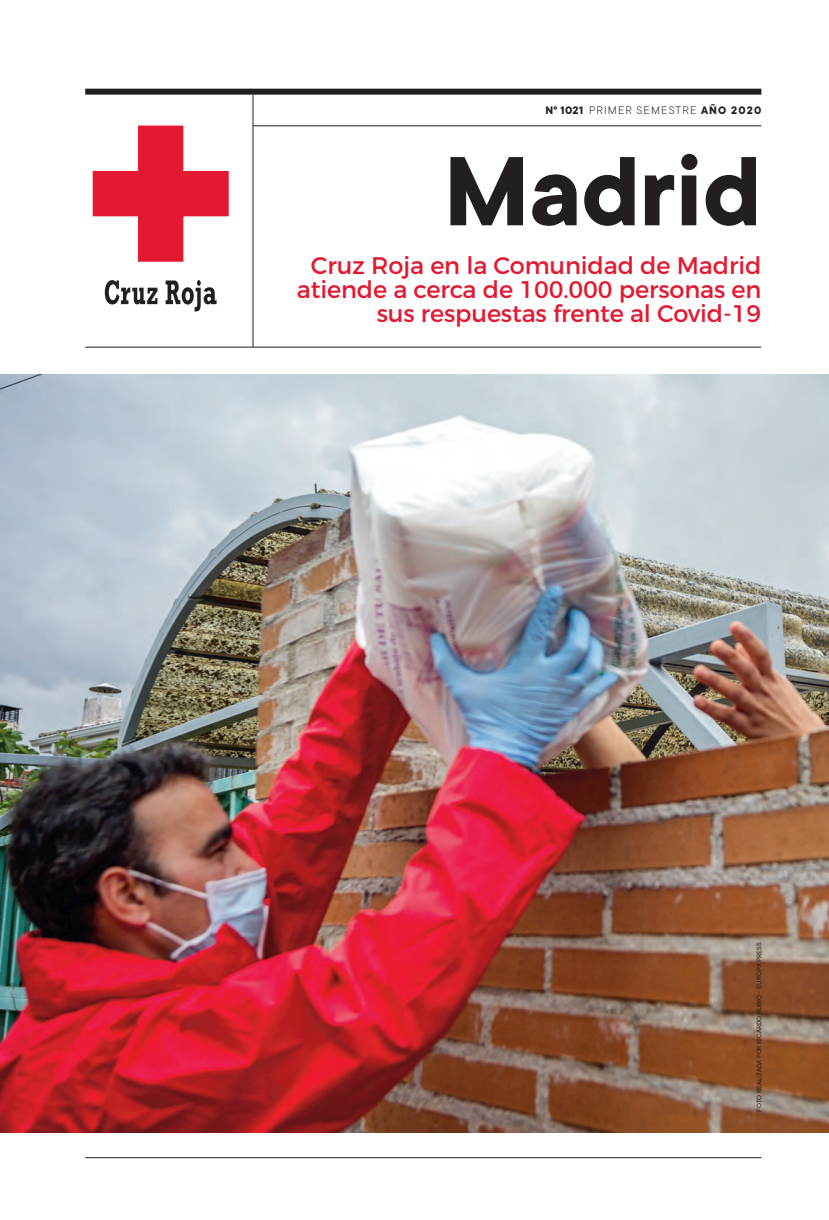
<style>
.page{position:relative;width:829px;height:1220px;background:#fff}
.page>*{position:absolute;margin:0;border:0;box-sizing:border-box;transform-origin:0 0}
.t1{font:700 108.3px "TT Commons";letter-spacing:-.005em;color:#231f20}
.t2{font:24px/24px "Montserrat";letter-spacing:-.005em;color:#e21931;text-align:right}
.t3{font:300 12px "TT Commons";letter-spacing:.095em;color:#231f20}
.t4{font:7.5px "TT Commons";letter-spacing:-.005em;color:#231f20}
.s1{font-weight:700}
</style>
<div class="page">
<img style="left:0;top:374px;width:829px;height:758px">
<svg style="left:105px;top:280px;width:52px;height:24px"></svg>
<svg style="left:166px;top:280px;width:51px;height:31px"></svg>
<svg style="left:93px;top:126px;width:136px;height:136px"></svg>
<hr style="left:253px;top:95px;width:1px;height:252px;background:#231f20">
<hr style="left:85px;top:1157px;width:676px;height:1px;background:#231f20">
<hr style="left:85px;top:347px;width:676px;height:1px;background:#231f20">
<hr style="left:253px;top:125px;width:508px;height:1px;background:#231f20">
<div style="left:85px;top:89px;width:676px;height:6px;background:#231f20"></div>
<p class="t3" style="left:545px;top:106px;width:217px"><span class="s1">Nº 1021</span> PRIMER SEMESTRE <span class="s1">AÑO 2020</span></p>
<h1 class="t1" style="left:444px;top:149px;width:319px">Madrid</h1>
<p class="t2" style="left:297px;top:255px;width:466px">Cruz Roja en la Comunidad de Madrid atiende a cerca de 100.000 personas en sus respuestas frente al Covid-19</p>
<p class="t4" style="left:756px;top:1111px;width:171px;rotate:-90deg">FOTO REALIZADA POR RICARDO RUBIO – EUROPA PRESS</p>
</div>
